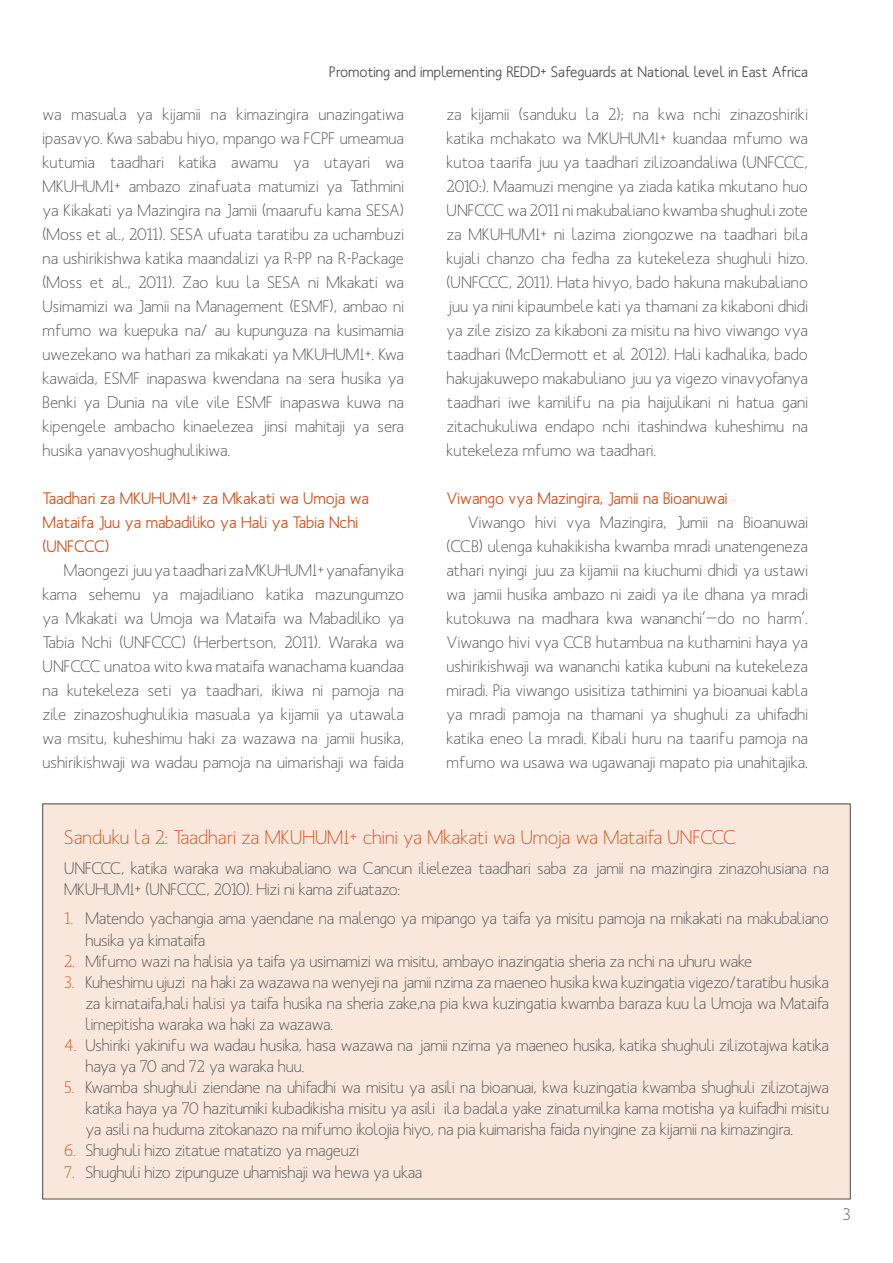
<style>
.page{position:relative;width:893px;height:1263px;background:#fff}
.page>*{position:absolute;margin:0;border:0;box-sizing:border-box;transform-origin:0 0}
.t1{font:19.5px "Mank Sans";letter-spacing:.005em;color:#d3501e}
.t2{font:16.5px/24px "Mank Sans";letter-spacing:-.005em;color:#4d4d4f;text-align:justify}
.t3{font:500 16.5px/24px "Mank Sans";color:#d3501e}
.t4{font:500 15px "Mank Sans";color:#4d4d4f}
.s1{color:#d3501e}
</style>
<div class="page">
<div style="left:43px;top:804px;width:807px;height:395px;background:#f9e7db"></div>
<p class="t4" style="left:329px;top:62px;width:480px">Promoting and implementing REDD+ Safeguards at National level in East Africa</p>
<p class="t2" style="left:43px;top:102px;width:363px">wa masuala ya kijamii na kimazingira unazingatiwa ipasavyo. Kwa sababu hiyo, mpango wa FCPF umeamua kutumia taadhari katika awamu ya utayari wa MKUHUMI+ ambazo zinafuata matumizi ya Tathmini ya Kikakati ya Mazingira na Jamii (maarufu kama SESA) (Moss et al., 2011). SESA ufuata taratibu za uchambuzi na ushirikishwa katika maandalizi ya R-PP na R-Package (Moss et al., 2011). Zao kuu la SESA ni Mkakati wa Usimamizi wa Jamii na Management (ESMF), ambao ni mfumo wa kuepuka na/ au kupunguza na kusimamia uwezekano wa hathari za mikakati ya MKUHUMI+. Kwa kawaida, ESMF inapaswa kwendana na sera husika ya Benki ya Dunia na vile vile ESMF inapaswa kuwa na kipengele ambacho kinaelezea jinsi mahitaji ya sera husika yanavyoshughulikiwa.</p>
<p class="t3" style="left:43px;top:486px;width:328px">Taadhari za MKUHUMI+ za Mkakati wa Umoja wa<br>Mataifa Juu ya mabadiliko ya Hali ya Tabia Nchi (UNFCCC)</p>
<p class="t2" style="left:43px;top:558px;width:363px;text-indent:21px">Maongezi juu ya taadhari za MKUHUMI+ yanafanyika kama sehemu ya majadiliano katika mazungumzo ya Mkakati wa Umoja wa Mataifa wa Mabadiliko ya Tabia Nchi (UNFCCC) (Herbertson, 2011). Waraka wa UNFCCC unatoa wito kwa mataifa wanachama kuandaa na kutekeleza seti ya taadhari, ikiwa ni pamoja na zile zinazoshughulikia masuala ya kijamii ya utawala wa msitu, kuheshimu haki za wazawa na jamii husika, ushirikishwaji wa wadau pamoja na uimarishaji wa faida</p>
<p class="t2" style="left:446px;top:102px;width:363px">za kijamii (sanduku la 2); na kwa nchi zinazoshiriki katika mchakato wa MKUHUMI+ kuandaa mfumo wa kutoa taarifa juu ya taadhari zilizoandaliwa (UNFCCC, 2010:). Maamuzi mengine ya ziada katika mkutano huo UNFCCC wa 2011 ni makubaliano kwamba shughuli zote za MKUHUMI+ ni lazima ziongozwe na taadhari bila kujali chanzo cha fedha za kutekeleza shughuli hizo. (UNFCCC, 2011). Hata hivyo, bado hakuna makubaliano juu ya nini kipaumbele kati ya thamani za kikaboni dhidi ya zile zisizo za kikaboni za misitu na hivo viwango vya taadhari (McDermott et al 2012). Hali kadhalika, bado hakujakuwepo makabuliano juu ya vigezo vinavyofanya taadhari iwe kamilifu na pia haijulikani ni hatua gani zitachukuliwa endapo nchi itashindwa kuheshimu na kutekeleza mfumo wa taadhari.</p>
<p class="t3" style="left:446px;top:486px;width:282px">Viwango vya Mazingira, Jamii na Bioanuwai</p>
<p class="t2" style="left:446px;top:511px;width:363px;text-indent:21px">Viwango hivi vya Mazingira, Jumii na Bioanuwai (CCB) ulenga kuhakikisha kwamba mradi unatengeneza athari nyingi juu za kijamii na kiuchumi dhidi ya ustawi wa jamii husika ambazo ni zaidi ya ile dhana ya mradi kutokuwa na madhara kwa wananchi’—do no harm’.<br>Viwango hivi vya CCB hutambua na kuthamini haya ya ushirikishwaji wa wananchi katika kubuni na kutekeleza miradi. Pia viwango usisitiza tathimini ya bioanuai kabla ya mradi pamoja na thamani ya shughuli za uhifadhi katika eneo la mradi. Kibali huru na taarifu pamoja na mfumo wa usawa wa ugawanaji mapato pia unahitajika.</p>
<p class="t1" style="left:64px;top:825px;width:673px">Sanduku la 2: Taadhari za MKUHUMI+ chini ya Mkakati wa Umoja wa Mataifa UNFCCC</p>
<p class="t2" style="left:64px;top:857px;width:766px;line-height:21.1px">UNFCCC, katika waraka wa makubaliano wa Cancun ilielezea taadhari saba za jamii na mazingira zinazohusiana na<br>MKUHUMI+ (UNFCCC, 2010). Hizi ni kama zifuatazo:</p>
<p class="t2" style="left:85px;top:908px;width:745px;line-height:21.1px;text-indent:-21px"><span class="s1">1.</span> Matendo yachangia ama yaendane na malengo ya mipango ya taifa ya misitu pamoja na mikakati na makubaliano husika ya kimataifa</p>
<p class="t2" style="left:64px;top:949px;width:690px"><span class="s1">2.</span> Mifumo wazi na halisia ya taifa ya usimamizi wa misitu, ambayo inazingatia sheria za nchi na uhuru wake</p>
<p class="t2" style="left:85px;top:971px;width:745px;line-height:21.1px;text-indent:-21px"><span class="s1">3.</span> Kuheshimu ujuzi na haki za wazawa na wenyeji na jamii nzima za maeneo husika kwa kuzingatia vigezo/taratibu husika za kimataifa,hali halisi ya taifa husika na sheria zake,na pia kwa kuzingatia kwamba baraza kuu la Umoja wa Mataifa limepitisha waraka wa haki za wazawa.</p>
<p class="t2" style="left:85px;top:1035px;width:745px;line-height:21.1px;text-indent:-21px"><span class="s1">4.</span> Ushiriki yakinifu wa wadau husika, hasa wazawa na jamii nzima ya maeneo husika, katika shughuli zilizotajwa katika haya ya 70 and 72 ya waraka huu.</p>
<p class="t2" style="left:85px;top:1077px;width:745px;line-height:21.1px;text-indent:-21px"><span class="s1">5.</span> Kwamba shughuli ziendane na uhifadhi wa misitu ya asili na bioanuai, kwa kuzingatia kwamba shughuli zilizotajwa katika haya ya 70 hazitumiki kubadikisha misitu ya asili ila badala yake zinatumilka kama motisha ya kuifadhi misitu ya asili na huduma zitokanazo na mifumo ikolojia hiyo, na pia kuimarisha faida nyingine za kijamii na kimazingira.</p>
<p class="t2" style="left:64px;top:1139px;width:296px"><span class="s1">6.</span> Shughuli hizo zitatue matatizo ya mageuzi</p>
<p class="t2" style="left:64px;top:1160px;width:360px"><span class="s1">7.</span> Shughuli hizo zipunguze uhamishaji wa hewa ya ukaa</p>
<p class="t2" style="left:843px;top:1203px;width:9px">3</p>
</div>
